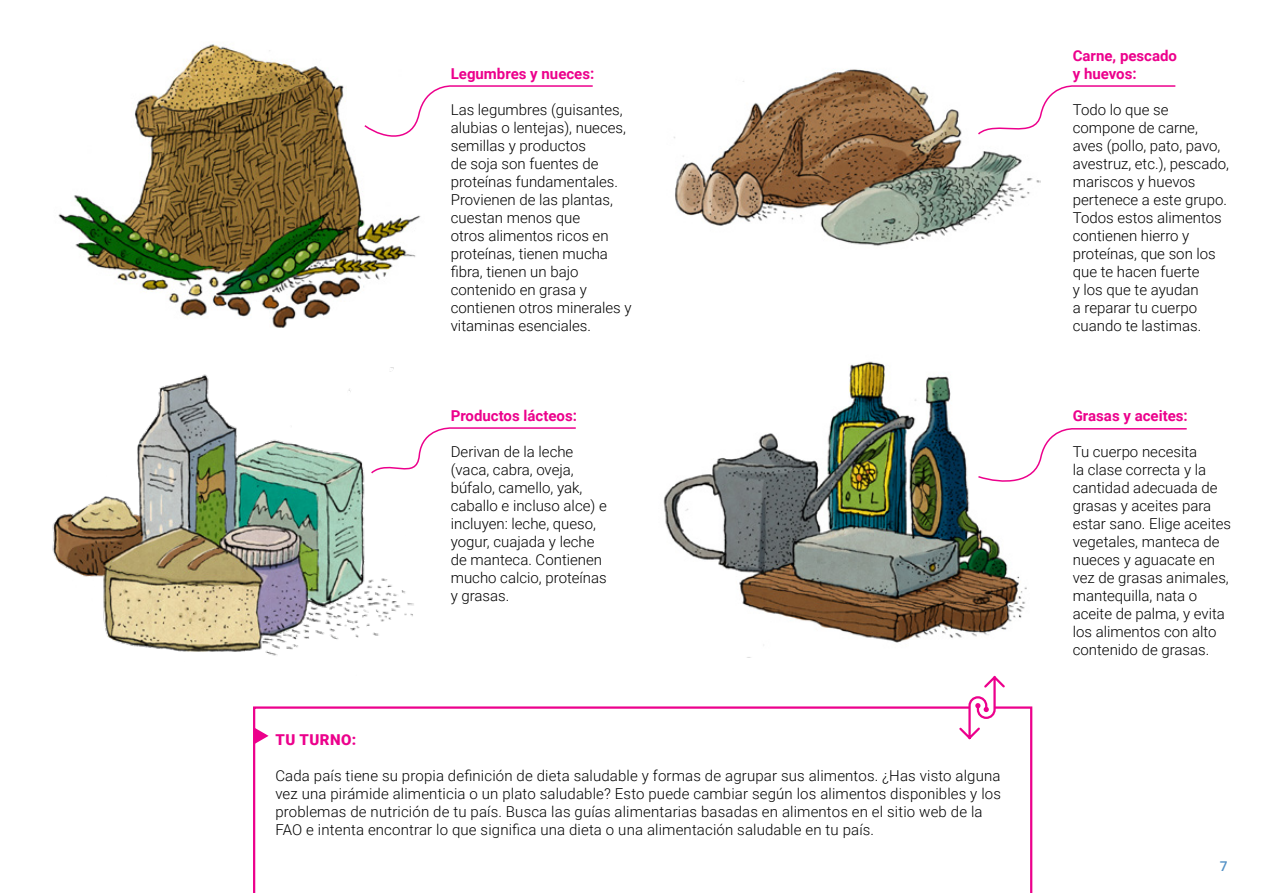
<style>
.page{position:relative;width:1263px;height:893px;background:#fff}
.page>*{position:absolute;margin:0;border:0;box-sizing:border-box;transform-origin:0 0}
.t1{font:300 15px/18px "Roboto";color:#000}
.t2{font:700 15px/18px "Roboto";color:#ec008c}
.t3{font:900 15px "Roboto";letter-spacing:.035em;color:#ec008c}
.t4{font:600 13.5px "Open Sans";color:#5391c6}
</style>
<div class="page">
<img style="left:663px;top:361px;width:364px;height:285px">
<img style="left:52px;top:367px;width:362px;height:289px">
<img style="left:58px;top:44px;width:363px;height:284px">
<img style="left:674px;top:69px;width:367px;height:177px">
<svg style="left:369px;top:427px;width:207px;height:56px"></svg>
<svg style="left:363px;top:85px;width:230px;height:58px"></svg>
<svg style="left:976px;top:85px;width:200px;height:58px"></svg>
<svg style="left:976px;top:427px;width:211px;height:59px"></svg>
<svg style="left:253px;top:706px;width:704px;height:187px"></svg>
<svg style="left:957px;top:675px;width:76px;height:218px"></svg>
<p class="t2" style="left:451px;top:64px;width:145px">Legumbres y nueces:</p>
<p class="t1" style="left:451px;top:100px;width:182px">Las legumbres (guisantes, alubias o lentejas), nueces, semillas y productos<br>de soja son fuentes de proteínas fundamentales.<br>Provienen de las plantas, cuestan menos que<br>otros alimentos ricos en proteínas, tienen mucha fibra, tienen un bajo contenido en grasa y contienen otros minerales y vitaminas esenciales.</p>
<p class="t2" style="left:451px;top:406px;width:128px">Productos lácteos:</p>
<p class="t1" style="left:451px;top:442px;width:158px">Derivan de la leche (vaca, cabra, oveja, búfalo, camello, yak, caballo e incluso alce) e incluyen: leche, queso, yogur, cuajada y leche de manteca. Contienen mucho calcio, proteínas y grasas.</p>
<p class="t3" style="left:276px;top:729px;width:82px">TU TURNO:</p>
<p class="t1" style="left:275px;top:766px;width:727px">Cada país tiene su propia definición de dieta saludable y formas de agrupar sus alimentos. ¿Has visto alguna vez una pirámide alimenticia o un plato saludable? Esto puede cambiar según los alimentos disponibles y los problemas de nutrición de tu país. Busca las guías alimentarias basadas en alimentos en el sitio web de la FAO e intenta encontrar lo que significa una dieta o una alimentación saludable en tu país.</p>
<p class="t2" style="left:1073px;top:46px;width:106px">Carne, pescado y huevos:</p>
<p class="t1" style="left:1073px;top:100px;width:158px">Todo lo que se compone de carne, aves (pollo, pato, pavo, avestruz, etc.), pescado, mariscos y huevos pertenece a este grupo.<br>Todos estos alimentos contienen hierro y proteínas, que son los que te hacen fuerte<br>y los que te ayudan<br>a reparar tu cuerpo cuando te lastimas.</p>
<p class="t2" style="left:1073px;top:406px;width:117px">Grasas y aceites:</p>
<p class="t1" style="left:1073px;top:442px;width:160px">Tu cuerpo necesita<br>la clase correcta y la cantidad adecuada de grasas y aceites para estar sano. Elige aceites vegetales, manteca de nueces y aguacate en vez de grasas animales, mantequilla, nata o aceite de palma, y evita los alimentos con alto contenido de grasas.</p>
<p class="t4" style="left:1220px;top:856px;width:9px">7</p>
</div>
